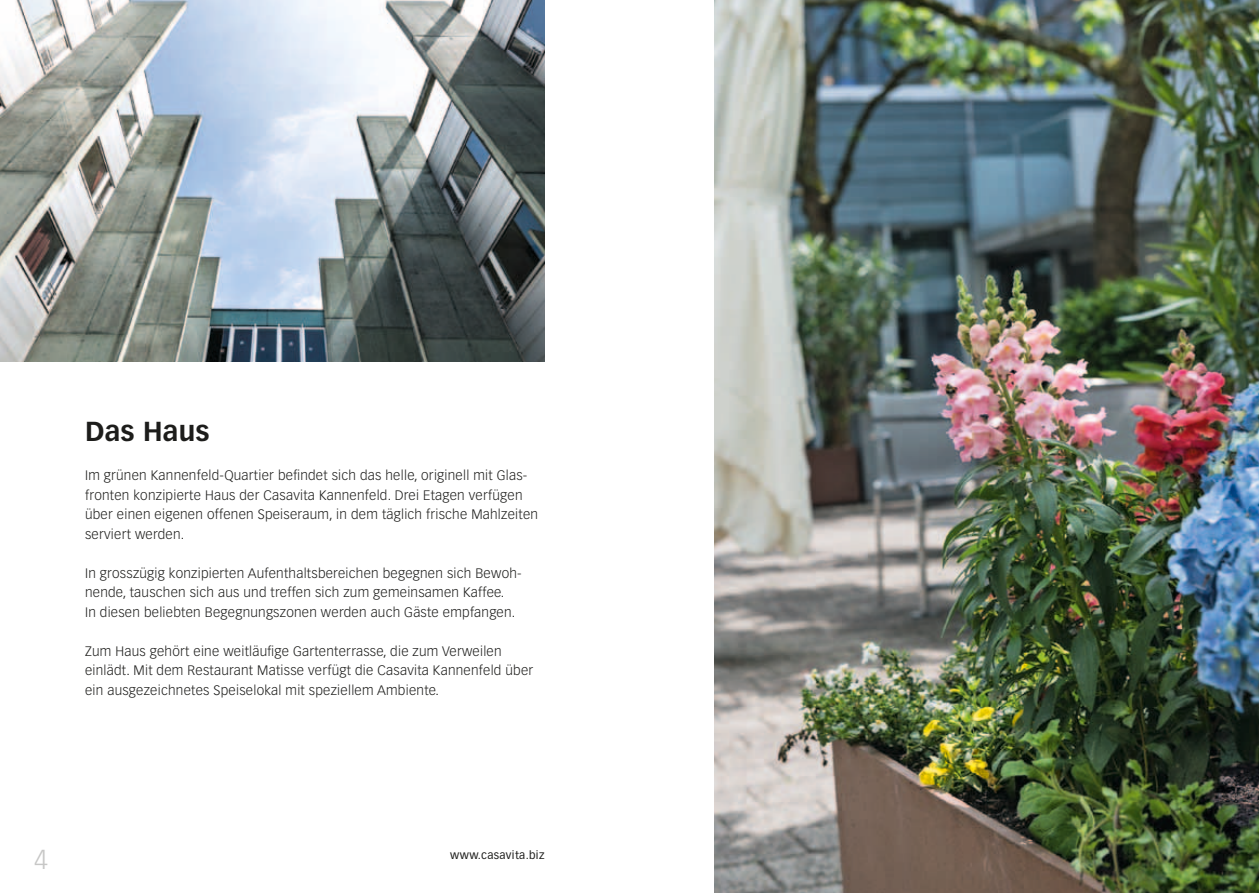
<style>
.page{position:relative;width:1259px;height:893px;background:#fff}
.page>*{position:absolute;margin:0;border:0;box-sizing:border-box;transform-origin:0 0}
.t1{font:700 27px "Vectora LH";letter-spacing:.01em;color:#1d1d1b}
.t2{font:300 27px "Vectora LH";color:#c7c7c6}
.t3{font:300 13.5px/19.5px "Vectora LH";letter-spacing:.02em;color:#1d1d1b}
.t4{font:11.25px "Vectora LH";letter-spacing:.03em;color:#1d1d1b}
</style>
<div class="page">
<img style="left:714px;top:0;width:545px;height:893px">
<img style="left:0;top:0;width:544px;height:361px">
<h1 class="t1" style="left:85px;top:415px;width:126px">Das Haus</h1>
<p class="t3" style="left:85px;top:466px;width:454px">Im grünen Kannenfeld-Quartier befindet sich das helle, originell mit Glas&shy;fronten konzipierte Haus der Casavita Kannenfeld. Drei Etagen verfügen über einen eigenen offenen Speiseraum, in dem täglich frische Mahlzeiten serviert werden.</p>
<p class="t3" style="left:85px;top:563px;width:438px">In grosszügig konzipierten Aufenthaltsbereichen begegnen sich Bewoh&shy;nende, tauschen sich aus und treffen sich zum gemeinsamen Kaffee.<br>In diesen beliebten Begegnungszonen werden auch Gäste empfangen.</p>
<p class="t3" style="left:85px;top:641px;width:450px">Zum Haus gehört eine weitläufige Gartenterrasse, die zum Verweilen einlädt. Mit dem Restaurant Matisse verfügt die Casavita Kannenfeld über ein ausgezeichnetes Speiselokal mit speziellem Ambiente.</p>
<h1 class="t2" style="left:34px;top:844px;width:16px">4</h1>
<p class="t4" style="left:450px;top:848px;width:96px">www.casavita.biz</p>
</div>
